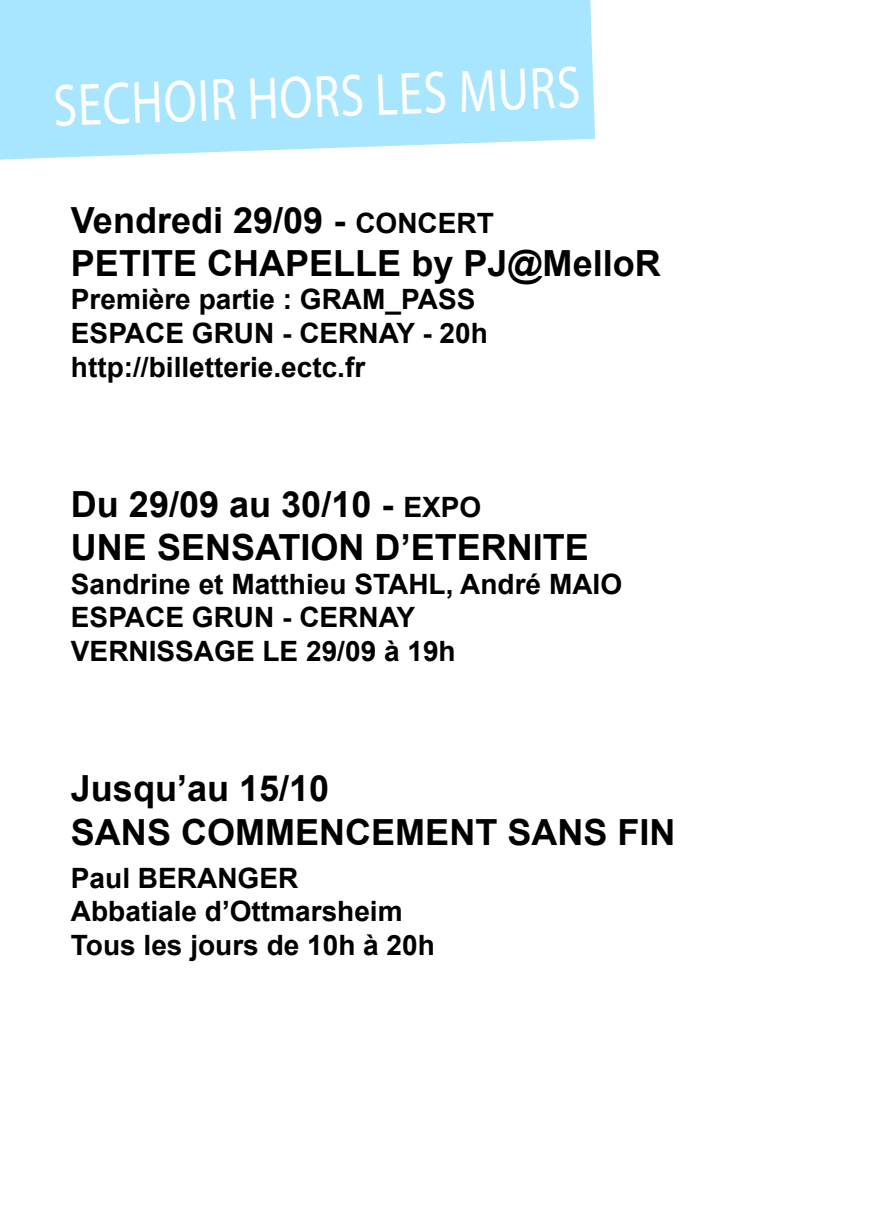
<style>
.page{position:relative;width:874px;height:1225px;background:#fff}
.page>*{position:absolute;margin:0;border:0;box-sizing:border-box;transform-origin:0 0}
.t1{font:60px "Myriad Pro";color:#fff;scale:.8 1}
.t2{font:700 36px/43.2px "Arial";color:#000}
.t3{font:700 28px/33.6px "Arial";color:#000}
.s1{font-size:28px}
</style>
<div class="page">
<svg style="left:0;top:0;width:594px;height:160px;fill:#a8e5fe"></svg>
<h1 class="t1" style="left:52px;top:69px;width:660px;rotate:-2deg">SECHOIR HORS LES MURS</h1>
<p class="t2" style="left:71px;top:200px;width:591px">Vendredi 29/09 - <span class="s1">CONCERT<br></span>PETITE CHAPELLE by PJ@MelloR</p>
<p class="t3" style="left:71px;top:284px;width:418px">Première partie : GRAM_PASS<br>ESPACE GRUN - CERNAY - 20h http://billetterie.ectc.fr</p>
<p class="t2" style="left:71px;top:484px;width:519px">Du 29/09 au 30/10 - <span class="s1">EXPO<br></span>UNE SENSATION D’ETERNITE</p>
<p class="t3" style="left:71px;top:568px;width:552px">Sandrine et Matthieu STAHL, André MAIO<br>ESPACE GRUN - CERNAY<br>VERNISSAGE LE 29/09 à 19h</p>
<p class="t2" style="left:71px;top:768px;width:606px">Jusqu’au 15/10<br>SANS COMMENCEMENT SANS FIN</p>
<p class="t3" style="left:71px;top:862px;width:365px">Paul BERANGER<br>Abbatiale d’Ottmarsheim<br>Tous les jours de 10h à 20h</p>
</div>
